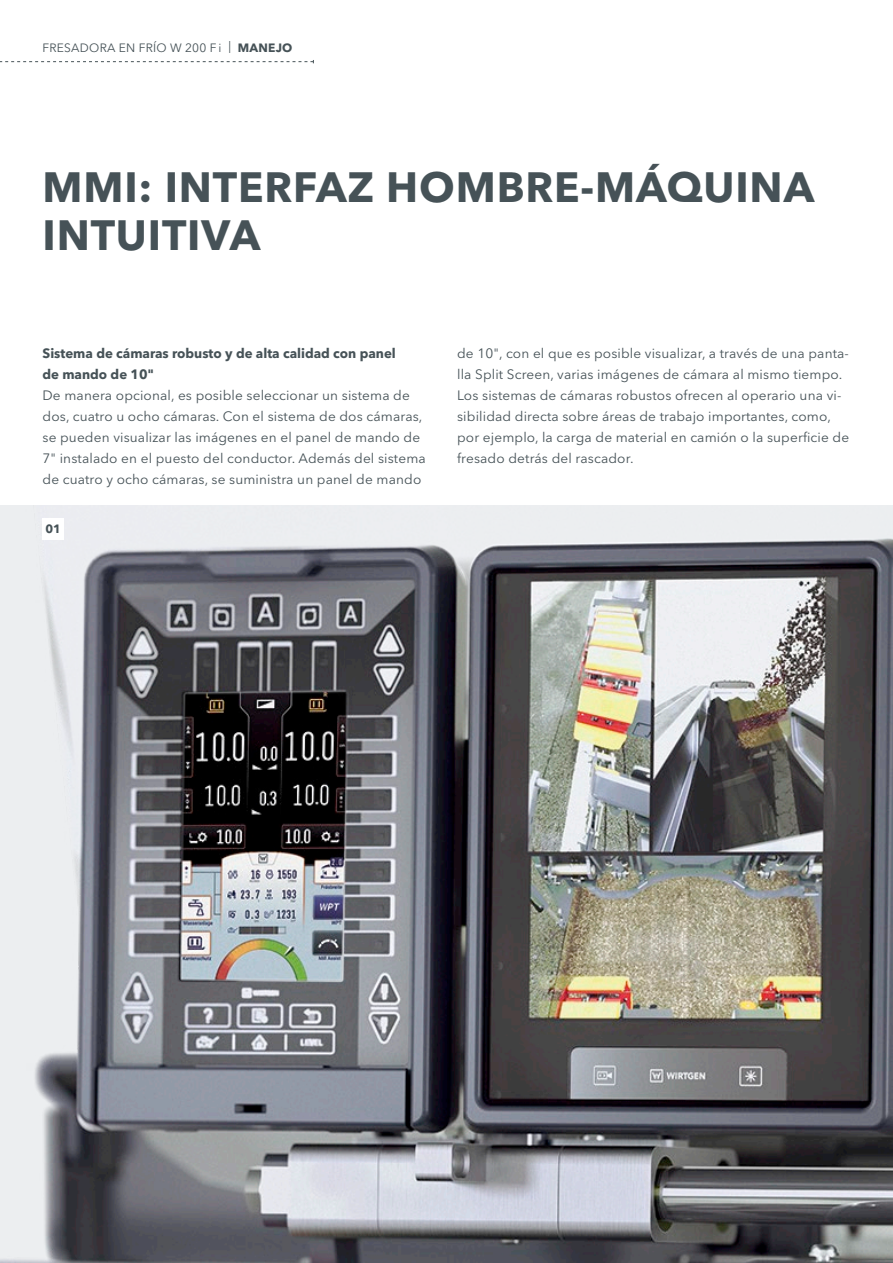
<style>
.page{position:relative;width:893px;height:1263px;background:#fff}
.page>*{position:absolute;margin:0;border:0;box-sizing:border-box;transform-origin:0 0}
.t1{font:700 42px/48px "Avenir Next LT Pro";letter-spacing:.02em;color:#465257}
.t2{font:13.5px/21px "Avenir Next LT Pro";letter-spacing:.01em;color:#465257}
.t3{font:700 13.5px/21px "Avenir Next LT Pro";color:#465257}
.t4{font:12px "Avenir Next LT Pro";letter-spacing:.02em;color:#465257}
.t5{font:700 12px "Avenir Next LT Pro";color:#465257}
.s1{font-weight:700}
</style>
<div class="page">
<img style="left:0;top:505px;width:893px;height:758px">
<div style="left:43px;top:518px;width:21px;height:21px;background:#fff"></div>
<svg style="left:0;top:60px;width:314px;height:3px"></svg>
<p class="t4" style="left:43px;top:40px;width:251px">FRESADORA EN FRÍO W 200 F i | <span class="s1">MANEJO</span></p>
<h1 class="t1" style="left:43px;top:163px;width:773px">MMI: INTERFAZ HOMBRE-MÁQUINA<br>INTUITIVA</h1>
<p class="t3" style="left:43px;top:343px;width:355px">Sistema de cámaras robusto y de alta calidad con panel de mando de 10"</p>
<p class="t2" style="left:43px;top:385px;width:385px">De manera opcional, es posible seleccionar un sistema de dos, cuatro u ocho cámaras. Con el sistema de dos cámaras, se pueden visualizar las imágenes en el panel de mando de 7" instalado en el puesto del conductor. Además del sistema de cuatro y ocho cámaras, se suministra un panel de mando</p>
<p class="t5" style="left:45px;top:522px;width:17px">01</p>
<p class="t2" style="left:457px;top:343px;width:394px">de 10", con el que es posible visualizar, a través de una panta&shy;lla Split Screen, varias imágenes de cámara al mismo tiempo.<br>Los sistemas de cámaras robustos ofrecen al operario una vi&shy;sibilidad directa sobre áreas de trabajo importantes, como, por ejemplo, la carga de material en camión o la superficie de fresado detrás del rascador.</p>
</div>
